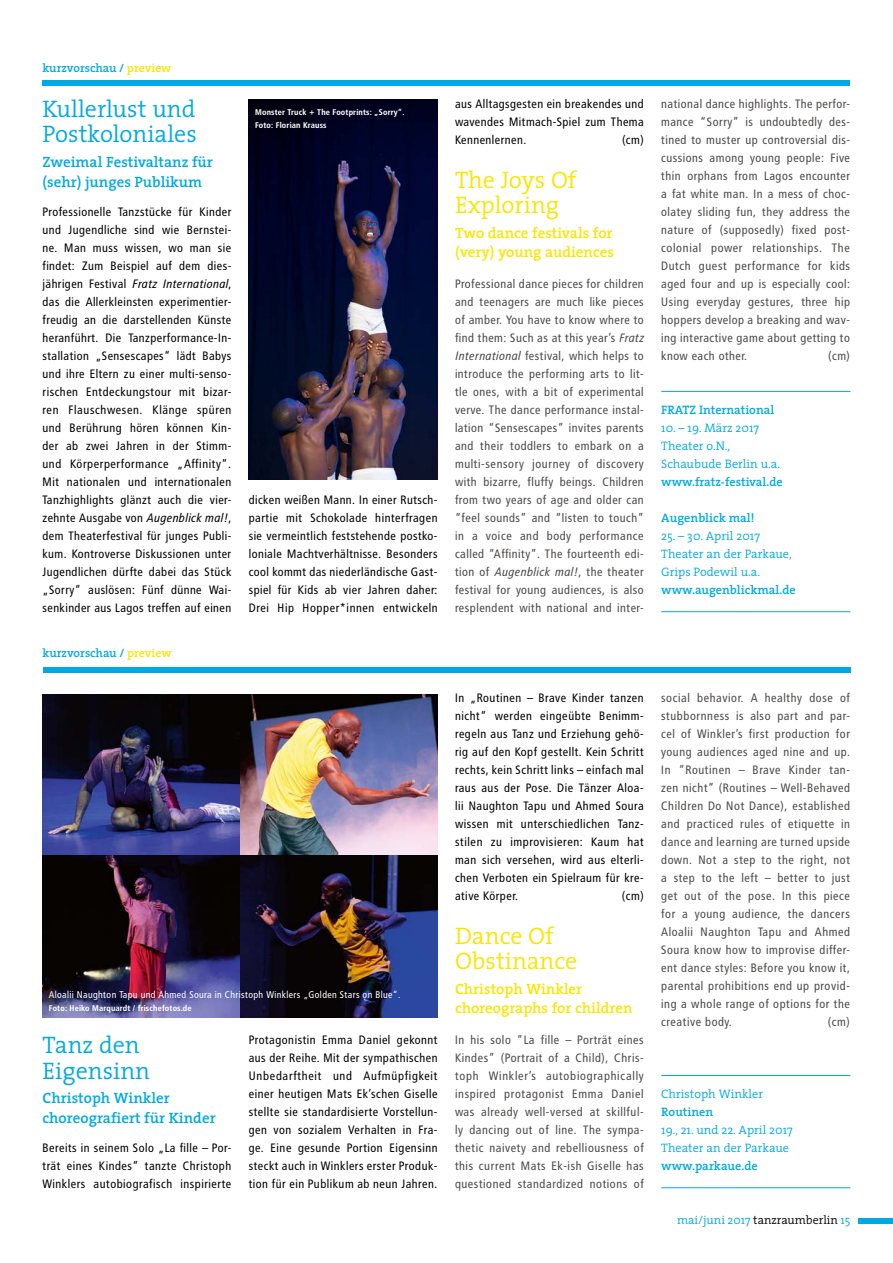
<style>
.page{position:relative;width:893px;height:1263px;background:#fff}
.page>*{position:absolute;margin:0;border:0;box-sizing:border-box;transform-origin:0 0}
.t1{font:300 24px/25.5px "The Serif";color:#00a9e1}
.t2{font:300 24px/25.5px "The Serif";color:#fae500}
.t3{font:600 15px/19.5px "The Serif";color:#00a9e1}
.t4{font:600 15px/19.5px "The Serif";color:#fae500}
.t5{font:300 12.3px/18px "The Serif";color:#00a9e1}
.t6{font:600 12.3px "The Serif";color:#00a9e1}
.t7{font:12.15px/18px "Transit Print OT";letter-spacing:.005em;color:#4d4a48;text-align:justify}
.t8{font:12.15px/18px "Transit Print OT";color:#000;text-align:justify}
.t9{font:600 12px "The Serif";color:#00a9e1}
.t10{font:300 12px "The Serif";color:#00a9e1}
.t11{font:9.75px "Transit Print OT";color:#fff}
.t12{font:8.25px/12.8px "Transit Print OT Bld";color:#fff}
.s1{color:#fae500}
.s2{font-style:italic}
.s3{color:#000}
</style>
<div class="page">
<div style="left:858px;top:1218px;width:35px;height:6px;background:#00a9e1"></div>
<div style="left:43px;top:667px;width:807px;height:6px;background:#00a9e1"></div>
<hr style="left:661px;top:391px;width:189px;height:1px;background:#00a9e1">
<hr style="left:661px;top:611px;width:189px;height:1px;background:#00a9e1">
<hr style="left:661px;top:1075px;width:189px;height:1px;background:#00a9e1">
<hr style="left:661px;top:1187px;width:189px;height:1px;background:#00a9e1">
<div style="left:43px;top:80px;width:807px;height:6px;background:#00a9e1"></div>
<img style="left:249px;top:99px;width:189px;height:380px">
<img style="left:43px;top:694px;width:395px;height:323px">
<p class="t9" style="left:43px;top:58px;width:131px">kurzvorschau / <span class="s1">preview</span></p>
<h1 class="t1" style="left:43px;top:95px;width:156px">Kullerlust und<br>Postkoloniales</h1>
<p class="t3" style="left:43px;top:152px;width:172px">Zweimal Festivaltanz für (sehr) junges Publikum</p>
<p class="t8" style="left:43px;top:203px;width:191px;text-align:left">Professionelle Tanzstücke für Kinder und Jugendliche sind wie Bernstei&shy;ne. Man muss wissen, wo man sie findet: Zum Beispiel auf dem dies&shy;jährigen Festival <span class="s2">Fratz International</span>, das die Allerkleinsten experimentier&shy;freudig an die darstellenden Künste heranführt. Die Tanzperformance-In&shy;stallation „Sensescapes“ lädt Babys und ihre Eltern zu einer multi-senso&shy;rischen Entdeckungstour mit bizar&shy;ren Flauschwesen. Klänge spüren und Berührung hören können Kin&shy;der ab zwei Jahren in der Stimm&shy;und Körperperformance „Affinity“.<br>Mit nationalen und internationalen Tanzhighlights glänzt auch die vier&shy;zehnte Ausgabe von <span class="s2">Augenblick mal!</span>, dem Theaterfestival für junges Publi&shy;kum. Kontroverse Diskussionen unter Jugendlichen dürfte dabei das Stück „Sorry“ auslösen: Fünf dünne Wai&shy;senkinder aus Lagos treffen auf einen</p>
<p class="t9" style="left:43px;top:643px;width:131px">kurzvorschau / <span class="s1">preview</span></p>
<p class="t12" style="left:255px;top:106px;width:151px">Monster Truck + The Footprints: „Sorry“.<br>Foto: Florian Krauss</p>
<p class="t8" style="left:249px;top:491px;width:191px">dicken weißen Mann. In einer Rutsch&shy;partie mit Schokolade hinterfragen sie vermeintlich feststehende postko&shy;loniale Machtverhältnisse. Besonders cool kommt das niederländische Gast&shy;spiel für Kids ab vier Jahren daher:<br>Drei Hip Hopper*innen entwickeln</p>
<p class="t11" style="left:49px;top:989px;width:354px">Aloalii Naughton Tapu und Ahmed Soura in Christoph Winklers „Golden Stars on Blue“.</p>
<p class="t12" style="left:49px;top:1001px;width:144px">Foto: Heiko Marquardt / frischefotos.de</p>
<h1 class="t1" style="left:43px;top:1031px;width:109px">Tanz den<br>Eigensinn</h1>
<p class="t3" style="left:43px;top:1088px;width:175px">Christoph Winkler choreografiert für Kinder</p>
<p class="t8" style="left:43px;top:1139px;width:191px">Bereits in seinem Solo „La fille – Por&shy;trät eines Kindes“ tanzte Christoph Winklers autobiografisch inspirierte</p>
<p class="t8" style="left:249px;top:1031px;width:191px">Protagonistin Emma Daniel gekonnt aus der Reihe. Mit der sympathischen Unbedarftheit und Aufmüpfigkeit einer heutigen Mats Ek’schen Giselle stellte sie standardisierte Vorstellun&shy;gen von sozialem Verhalten in Fra&shy;ge. Eine gesunde Portion Eigensinn steckt auch in Winklers erster Produk&shy;tion für ein Publikum ab neun Jahren.</p>
<p class="t8" style="left:455px;top:95px;width:191px">aus Alltagsgesten ein breakendes und wavendes Mitmach-Spiel zum Thema Kennenlernen.</p>
<p class="t8" style="left:622px;top:131px;width:24px">(cm)</p>
<h1 class="t2" style="left:455px;top:166px;width:123px">The Joys Of<br>Exploring</h1>
<p class="t4" style="left:455px;top:223px;width:161px">Two dance festivals for (very) young audiences</p>
<p class="t7" style="left:455px;top:275px;width:191px">Professional dance pieces for children and teenagers are much like pieces of amber. You have to know where to find them: Such as at this year’s <span class="s2">Fratz International</span> festival, which helps to introduce the performing arts to lit&shy;tle ones, with a bit of experimental verve. The dance performance instal&shy;lation “Sensescapes” invites parents and their toddlers to embark on a multi-sensory journey of discovery with bizarre, fluffy beings. Children from two years of age and older can “feel sounds” and “listen to touch” in a voice and body performance called “Affinity”. The fourteenth edi&shy;tion of <span class="s2">Augenblick mal!</span>, the theater festival for young audiences, is also resplendent with national and inter-</p>
<p class="t7" style="left:661px;top:95px;width:191px;text-align:left">national dance highlights. The perfor&shy;mance “Sorry” is undoubtedly des&shy;tined to muster up controversial dis&shy;cussions among young people: Five thin orphans from Lagos encounter a fat white man. In a mess of choc&shy;olatey sliding fun, they address the nature of (supposedly) fixed post&shy;colonial power relationships. The Dutch guest performance for kids aged four and up is especially cool:<br>Using everyday gestures, three hip hoppers develop a breaking and wav&shy;ing interactive game about getting to know each other.</p>
<p class="t7" style="left:828px;top:347px;width:24px">(cm)</p>
<p class="t6" style="left:661px;top:400px;width:115px">FRATZ International</p>
<p class="t5" style="left:661px;top:418px;width:120px">10. – 19. März 2017<br>Theater o.N.,<br>Schaubude Berlin u.a.</p>
<p class="t6" style="left:661px;top:472px;width:123px">www.fratz-festival.de</p>
<p class="t6" style="left:661px;top:508px;width:95px">Augenblick mal!</p>
<p class="t5" style="left:661px;top:526px;width:132px">25. – 30. April 2017<br>Theater an der Parkaue,<br>Grips Podewil u.a.</p>
<p class="t6" style="left:661px;top:580px;width:136px">www.augenblickmal.de</p>
<p class="t8" style="left:455px;top:689px;width:191px;text-align:left">In „Routinen – Brave Kinder tanzen nicht“ werden eingeübte Benimm&shy;regeln aus Tanz und Erziehung gehö&shy;rig auf den Kopf gestellt. Kein Schritt rechts, kein Schritt links – einfach mal raus aus der Pose. Die Tänzer Aloa&shy;lii Naughton Tapu und Ahmed Soura wissen mit unterschiedlichen Tanz&shy;stilen zu improvisieren: Kaum hat man sich versehen, wird aus elterli&shy;chen Verboten ein Spielraum für kre&shy;ative Körper.</p>
<p class="t8" style="left:622px;top:887px;width:24px">(cm)</p>
<h1 class="t2" style="left:455px;top:922px;width:124px">Dance Of<br>Obstinance</h1>
<p class="t4" style="left:455px;top:979px;width:179px">Christoph Winkler choreographs for children</p>
<p class="t7" style="left:455px;top:1031px;width:191px">In his solo “La fille – Porträt eines Kindes” (Portrait of a Child), Chris&shy;toph Winkler’s autobiographically inspired protagonist Emma Daniel was already well-versed at skillful&shy;ly dancing out of line. The sympa&shy;thetic naivety and rebelliousness of this current Mats Ek-ish Giselle has questioned standardized notions of</p>
<p class="t7" style="left:661px;top:689px;width:191px">social behavior. A healthy dose of stubbornness is also part and par&shy;cel of Winkler’s first production for young audiences aged nine and up.<br>In “Routinen – Brave Kinder tan&shy;zen nicht” (Routines – Well-Behaved Children Do Not Dance), established and practiced rules of etiquette in dance and learning are turned upside down. Not a step to the right, not a step to the left – better to just get out of the pose. In this piece for a young audience, the dancers Aloalii Naughton Tapu and Ahmed Soura know how to improvise differ&shy;ent dance styles: Before you know it, parental prohibitions end up provid&shy;ing a whole range of options for the creative body.</p>
<p class="t7" style="left:828px;top:1013px;width:24px">(cm)</p>
<p class="t5" style="left:661px;top:1084px;width:103px">Christoph Winkler</p>
<p class="t6" style="left:661px;top:1102px;width:54px">Routinen</p>
<p class="t5" style="left:661px;top:1120px;width:133px">19., 21. und 22. April 2017<br>Theater an der Parkaue</p>
<p class="t6" style="left:661px;top:1156px;width:98px">www.parkaue.de</p>
<p class="t10" style="left:677px;top:1210px;width:175px">mai/juni 2017 <span class="s3">tanzraumberlin</span> 15</p>
</div>
